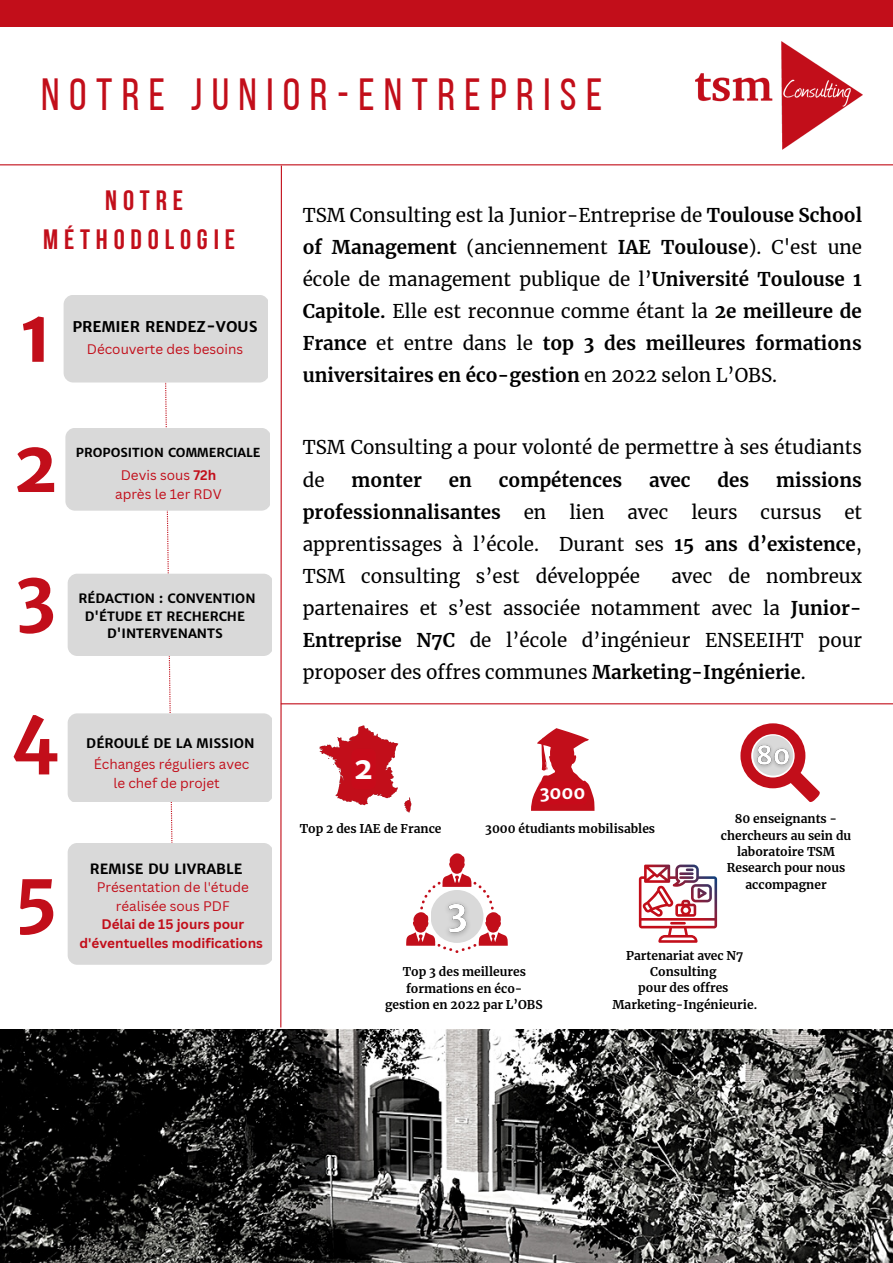
<style>
.page{position:relative;width:893px;height:1263px;background:#fff}
.page>*{position:absolute;margin:0;border:0;box-sizing:border-box;transform-origin:0 0}
.t1{font:700 72.6px "Merriweather Sans";color:#c20e1a}
.t2{font:700 71.1px/139.4px "Merriweather Sans";color:#c20e1a}
.t3{font:45px "Bebas Neue";letter-spacing:.21em;color:#c20e1a}
.t4{font:700 30.3px "Merriweather Sans";color:#fff}
.t5{font:700 27.9px/38.8px "Bebas Neue";letter-spacing:.21em;color:#c20e1a;text-align:center}
.t6{font:18.75px/32.1px "Merriweather";color:#000;text-align:justify}
.t7{font:700 18.75px "Merriweather";color:#000}
.t8{font:700 17.48px "Merriweather Sans";color:#fff}
.t9{font:700 14.85px "Merriweather Sans";color:#000}
.t10{font:700 14.17px "Merriweather Sans";color:#000}
.t11{font:13.5px/18.6px "Canva Sans";color:#c20e1a;text-align:center}
.t12{font:700 13.5px/18.6px "Canva Sans";color:#c20e1a;text-align:center}
.t13{font:700 13.2px "Merriweather Sans";color:#000}
.t14{font:700 12.9px/17.9px "Merriweather Sans";color:#000;text-align:center}
.t15{font:700 12.52px "Merriweather Sans";color:#000}
.t16{font:700 12px/16.4px "Merriweather";color:#000;text-align:center}
.s1{font-weight:700}
</style>
<div class="page">
<img style="left:695px;top:41px;width:167px;height:109px">
<hr style="left:0;top:164px;width:893px;height:1px;background:#c20e1a">
<svg style="left:280px;top:164px;width:2px;height:864px"></svg>
<svg style="left:406px;top:853px;width:102px;height:100px"></svg>
<div style="left:430px;top:890px;width:53px;height:53px;background:#d9d9d9;border-radius:50%"></div>
<svg style="left:740px;top:723px;width:80px;height:79px"></svg>
<svg style="left:639px;top:864px;width:78px;height:79px"></svg>
<svg style="left:531px;top:728px;width:63px;height:83px"></svg>
<hr style="left:281px;top:703px;width:612px;height:1px;background:#c20e1a">
<svg style="left:64px;top:295px;width:208px;height:670px"></svg>
<div style="left:0;top:0;width:893px;height:27px;background:#c20e1a"></div>
<img style="left:0;top:1029px;width:893px;height:234px">
<svg style="left:319px;top:725px;width:92px;height:87px"></svg>
<div style="left:538px;top:781px;width:49px;height:23px;background:#c70b1a;border-radius:4px"></div>
<img style="left:438px;top:884px;width:38px;height:62px">
<img style="left:750px;top:734px;width:46px;height:44px">
<h3 class="t3" style="left:41px;top:77px;width:562px">NOTRE JUNIOR-ENTREPRISE</h3>
<h3 class="t5" style="left:43px;top:183px;width:193px">NOTRE<br>MÉTHODOLOGIE</h3>
<h1 class="t1" style="left:18px;top:290px;width:37px">1</h1>
<p class="t9" style="left:72px;top:317px;width:186px">PREMIER RENDEZ-VOUS</p>
<p class="t11" style="left:87px;top:339px;width:158px">Découverte des besoins</p>
<h2 class="t2" style="left:12px;top:397px;width:49px">2</h2>
<p class="t15" style="left:76px;top:444px;width:186px">PROPOSITION COMMERCIALE</p>
<p class="t11" style="left:115px;top:465px;width:108px">Devis sous <span class="s1">72h </span>après le 1er RDV</p>
<h2 class="t2" style="left:10px;top:527px;width:50px">3<br>4</h2>
<p class="t14" style="left:78px;top:589px;width:179px">RÉDACTION : CONVENTION<br>D'ÉTUDE ET RECHERCHE<br>D'INTERVENANTS</p>
<p class="t13" style="left:86px;top:735px;width:170px">DÉROULÉ DE LA MISSION</p>
<p class="t11" style="left:113px;top:754px;width:137px;text-align:left;text-indent:-20px">Échanges réguliers avec le chef de projet</p>
<h2 class="t2" style="left:13px;top:828px;width:46px">5</h2>
<p class="t10" style="left:90px;top:860px;width:154px">REMISE DU LIVRABLE</p>
<p class="t11" style="left:97px;top:878px;width:154px">Présentation de l'étude réalisée sous PDF</p>
<p class="t12" style="left:79px;top:915px;width:185px">Délai de 15 jours pour d'éventuelles modifications</p>
<p class="t6" style="left:303px;top:199px;width:561px">TSM Consulting est la Junior-Entreprise de <span class="s1">Toulouse School of Management</span> (anciennement <span class="s1">IAE Toulouse</span>). C'est une école de management publique de l’<span class="s1">Université Toulouse 1<br>Capitole.</span> Elle est reconnue comme étant la <span class="s1">2e meilleure de France</span> et entre dans le <span class="s1">top 3 des meilleures formations universitaires en éco-gestion</span> en 2022 selon L’OBS.</p>
<p class="t6" style="left:303px;top:432px;width:561px">TSM Consulting a pour volonté de permettre à ses étudiants de</p>
<p class="t7" style="left:351px;top:468px;width:72px">monter</p>
<p class="t7" style="left:449px;top:468px;width:25px">en</p>
<p class="t7" style="left:499px;top:468px;width:125px">compétences</p>
<p class="t7" style="left:649px;top:468px;width:43px">avec</p>
<p class="t7" style="left:717px;top:468px;width:33px">des</p>
<p class="t6" style="left:303px;top:464px;width:561px;text-indent:473px"><span class="s1">missions professionnalisantes</span> en lien avec leurs cursus et apprentissages à l’école. Durant ses <span class="s1">15 ans d’existence</span>, TSM consulting s’est développée</p>
<p class="t6" style="left:303px;top:560px;width:561px;text-indent:369px">avec de nombreux partenaires et s’est associée notamment avec la <span class="s1">Junior-Entreprise N7C</span> de l’école d’ingénieur ENSEEIHT pour proposer des offres communes <span class="s1">Marketing-Ingénierie</span>.</p>
<h3 class="t4" style="left:353px;top:749px;width:22px">2</h3>
<p class="t8" style="left:539px;top:782px;width:47px">3000</p>
<p class="t16" style="left:300px;top:820px;width:143px">Top 2 des IAE de France</p>
<p class="t16" style="left:485px;top:820px;width:171px">3000 étudiants mobilisables</p>
<p class="t16" style="left:721px;top:811px;width:132px">80 enseignants - chercheurs au sein du laboratoire TSM<br>Research pour nous accompagner</p>
<p class="t16" style="left:385px;top:964px;width:159px">Top 3 des meilleures formations en éco&shy;gestion en 2022 par L’OBS</p>
<p class="t16" style="left:612px;top:947px;width:146px">Partenariat avec N7<br>Consulting<br>pour des offres<br>Marketing-Ingénieurie.</p>
</div>
